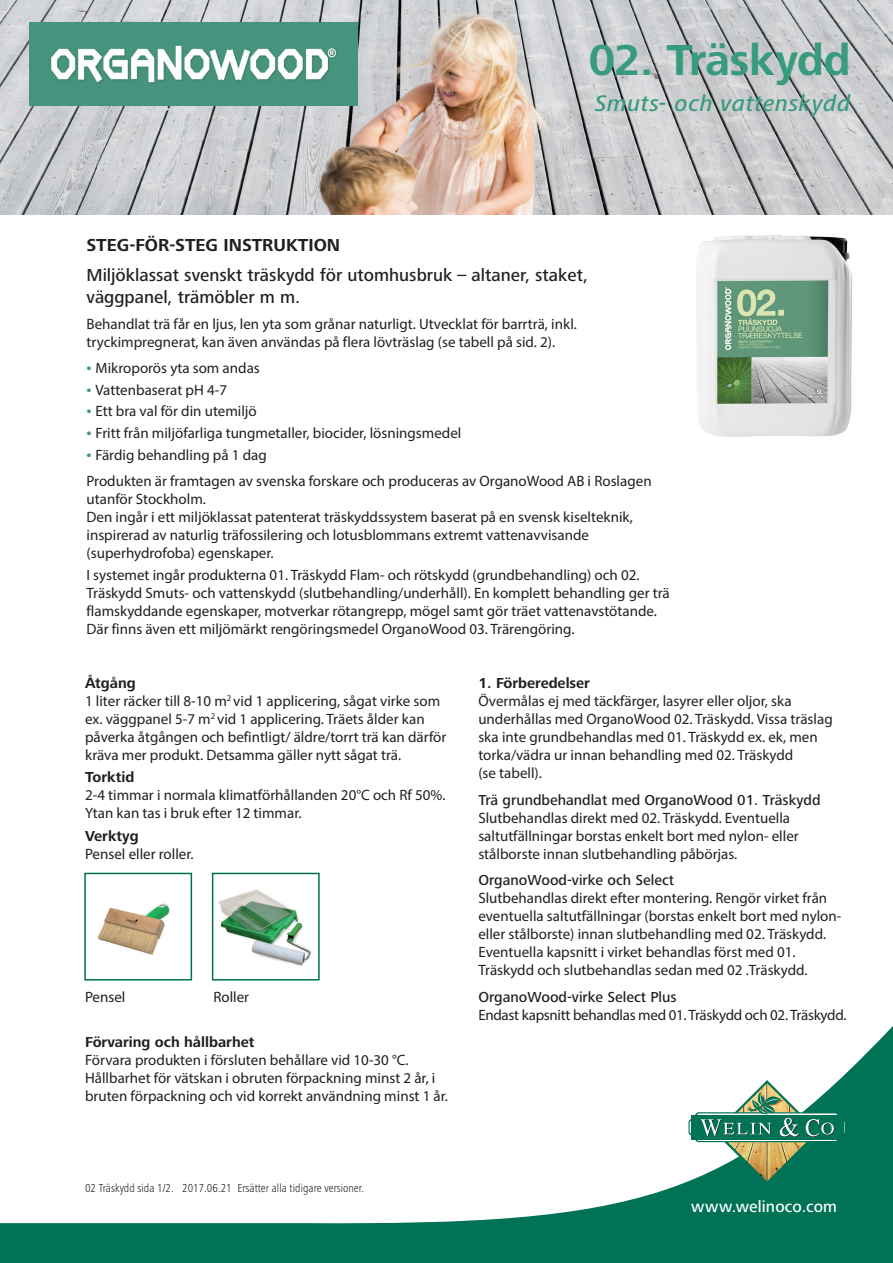
<style>
.page{position:relative;width:893px;height:1263px;background:#fff}
.page>*{position:absolute;margin:0;border:0;box-sizing:border-box;transform-origin:0 0}
.Framsida_huvudrubrik{font:700 45px "Frutiger Next Pro";letter-spacing:-.015em;color:#389b7e}
.Underrubrik_rubrik{font:italic 500 23.25px "Frutiger Next Pro";letter-spacing:.03em;color:#389b7e}
.Baksida_bröd{font:500 18px/21.6px "Frutiger Next Pro";color:#231f20}
.Baksida_bröd-2{font:700 18px "Frutiger Next Pro";color:#231f20}
.t1{font:500 16.5px "Frutiger Next Pro";letter-spacing:.01em;color:#fff}
.Baksida_bröd-3{font:15px/18px "Myriad Pro";color:#231f20}
.Baksida_rubrik{font:15px/18px "Myriad Pro";color:#231f20}
.Baksida_rubrik-2{font:500 15px "Frutiger Next Pro";color:#231f20}
.Baksida_rubrik-3{font:15px "Myriad Pro";letter-spacing:-.02em;color:#231f20}
.Baksida_rubrik-4{font:700 15px "Frutiger Next Pro";color:#231f20}
.Baksida_bröd-4{font:700 15px "Frutiger Next Pro";color:#231f20}
.Imfo_baksida{font:300 condensed 12px "Frutiger Next Pro";color:#231f20}
.s1{font-size:18px;color:#389b7e}
</style>
<div class="page">
<img style="left:696px;top:235px;width:156px;height:202px">
<svg style="left:0;top:1026px;width:893px;height:237px"></svg>
<svg style="left:688px;top:1080px;width:158px;height:105px"></svg>
<img style="left:0;top:0;width:893px;height:215px">
<img style="left:30px;top:22px;width:327px;height:83px">
<img style="left:97px;top:903px;width:73px;height:52px">
<div style="left:84px;top:873px;width:108px;height:107px;border:2px solid #00724f"></div>
<img style="left:218px;top:889px;width:94px;height:77px">
<div style="left:212px;top:873px;width:108px;height:107px;border:2px solid #00724f"></div>
<p class="Framsida_huvudrubrik" style="left:589px;top:34px;width:263px">02. Träskydd</p>
<p class="Underrubrik_rubrik" style="left:595px;top:90px;width:257px">Smuts- och vattenskydd</p>
<p class="Baksida_bröd-2" style="left:87px;top:235px;width:255px">STEG-FÖR-STEG INSTRUKTION</p>
<p class="Baksida_bröd" style="left:87px;top:264px;width:503px">Miljöklassat svenskt träskydd för utomhusbruk – altaner, staket, väggpanel, trämöbler m m.</p>
<p class="Baksida_bröd-3" style="left:87px;top:315px;width:492px">Behandlat trä får en ljus, len yta som grånar naturligt. Utvecklat för barrträ, inkl. tryckimpregnerat, kan även användas på flera lövträslag (se tabell på sid. 2).</p>
<p class="Baksida_bröd-3" style="left:87px;top:359px;width:175px"><span class="s1">•</span> Mikroporös yta som andas</p>
<p class="Baksida_bröd-3" style="left:87px;top:380px;width:142px"><span class="s1">•</span> Vattenbaserat pH 4-7</p>
<p class="Baksida_bröd-3" style="left:87px;top:402px;width:172px"><span class="s1">•</span> Ett bra val för din utemiljö</p>
<p class="Baksida_bröd-3" style="left:87px;top:424px;width:376px"><span class="s1">•</span> Fritt från miljöfarliga tungmetaller, biocider, lösningsmedel</p>
<p class="Baksida_bröd-3" style="left:87px;top:445px;width:182px"><span class="s1">•</span> Färdig behandling på 1 dag</p>
<p class="Baksida_bröd-3" style="left:87px;top:472px;width:567px">Produkten är framtagen av svenska forskare och produceras av OrganoWood AB i Roslagen utanför Stockholm.<br>Den ingår i ett miljöklassat patenterat träskyddssystem baserat på en svensk kiselteknik, inspirerad av naturlig träfossilering och lotusblommans extremt vattenavvisande (superhydrofoba) egenskaper.</p>
<p class="Baksida_bröd-3" style="left:87px;top:566px;width:585px">I systemet ingår produkterna 01. Träskydd Flam- och rötskydd (grundbehandling) och 02.<br>Träskydd Smuts- och vattenskydd (slutbehandling/underhåll). En komplett behandling ger trä flamskyddande egenskaper, motverkar rötangrepp, mögel samt gör träet vattenavstötande.<br>Där finns även ett miljömärkt rengöringsmedel OrganoWood 03. Trärengöring.</p>
<p class="Baksida_rubrik-4" style="left:85px;top:674px;width:52px">Åtgång</p>
<p class="Baksida_bröd-3" style="left:85px;top:692px;width:363px">1 liter räcker till 8-10 m<sup>2</sup> vid 1 applicering, sågat virke som ex. väggpanel 5-7 m<sup>2</sup> vid 1 applicering. Träets ålder kan påverka åtgången och befintligt/ äldre/torrt trä kan därför kräva mer produkt. Detsamma gäller nytt sågat trä.</p>
<p class="Baksida_rubrik-4" style="left:85px;top:769px;width:51px">Torktid</p>
<p class="Baksida_bröd-3" style="left:85px;top:786px;width:362px">2-4 timmar i normala klimatförhållanden 20°C och Rf 50%.<br>Ytan kan tas i bruk efter 12 timmar.</p>
<p class="Baksida_rubrik-4" style="left:85px;top:827px;width:55px">Verktyg</p>
<p class="Baksida_bröd-3" style="left:85px;top:844px;width:110px">Pensel eller roller.</p>
<p class="Baksida_bröd-3" style="left:85px;top:988px;width:42px">Pensel</p>
<p class="Baksida_bröd-3" style="left:213px;top:988px;width:37px">Roller</p>
<p class="Baksida_bröd-4" style="left:85px;top:1033px;width:171px">Förvaring och hållbarhet</p>
<p class="Baksida_bröd-3" style="left:85px;top:1051px;width:364px">Förvara produkten i försluten behållare vid 10-30 °C.<br>Hållbarhet för vätskan i obruten förpackning minst 2 år, i bruten förpackning och vid korrekt användning minst 1 år.</p>
<p class="Baksida_rubrik-4" style="left:478px;top:674px;width:113px">1. Förberedelser</p>
<p class="Baksida_bröd-3" style="left:478px;top:692px;width:356px">Övermålas ej med täckfärger, lasyrer eller oljor, ska underhållas med OrganoWood 02. Träskydd. Vissa träslag ska inte grundbehandlas med 01. Träskydd ex. ek, men torka/vädra ur innan behandling med 02. Träskydd<br>(se tabell).</p>
<p class="Baksida_rubrik-2" style="left:478px;top:791px;width:344px">Trä grundbehandlat med OrganoWood 01. Träskydd</p>
<p class="Baksida_rubrik" style="left:478px;top:808px;width:322px">Slutbehandlas direkt med 02. Träskydd. Eventuella saltutfällningar borstas enkelt bort med nylon- eller stålborste innan slutbehandling påbörjas.</p>
<p class="Baksida_rubrik-2" style="left:478px;top:871px;width:197px">OrganoWood-virke och Select</p>
<p class="Baksida_rubrik" style="left:478px;top:889px;width:365px">Slutbehandlas direkt efter montering. Rengör virket från eventuella saltutfällningar (borstas enkelt bort med nylon&shy;eller stålborste) innan slutbehandling med 02. Träskydd.<br>Eventuella kapsnitt i virket behandlas först med 01.<br>Träskydd och slutbehandlas sedan med 02 .Träskydd.</p>
<p class="Baksida_rubrik-2" style="left:478px;top:988px;width:200px">OrganoWood-virke Select Plus</p>
<p class="Baksida_rubrik-3" style="left:478px;top:1005px;width:370px">Endast kapsnitt behandlas med 01. Träskydd och 02. Träskydd.</p>
<p class="Imfo_baksida" style="left:85px;top:1181px;width:281px">02 Träskydd sida 1/2. 2017.06.21 Ersätter alla tidigare versioner.</p>
<p class="t1" style="left:691px;top:1197px;width:148px">www.welinoco.com</p>
</div>
